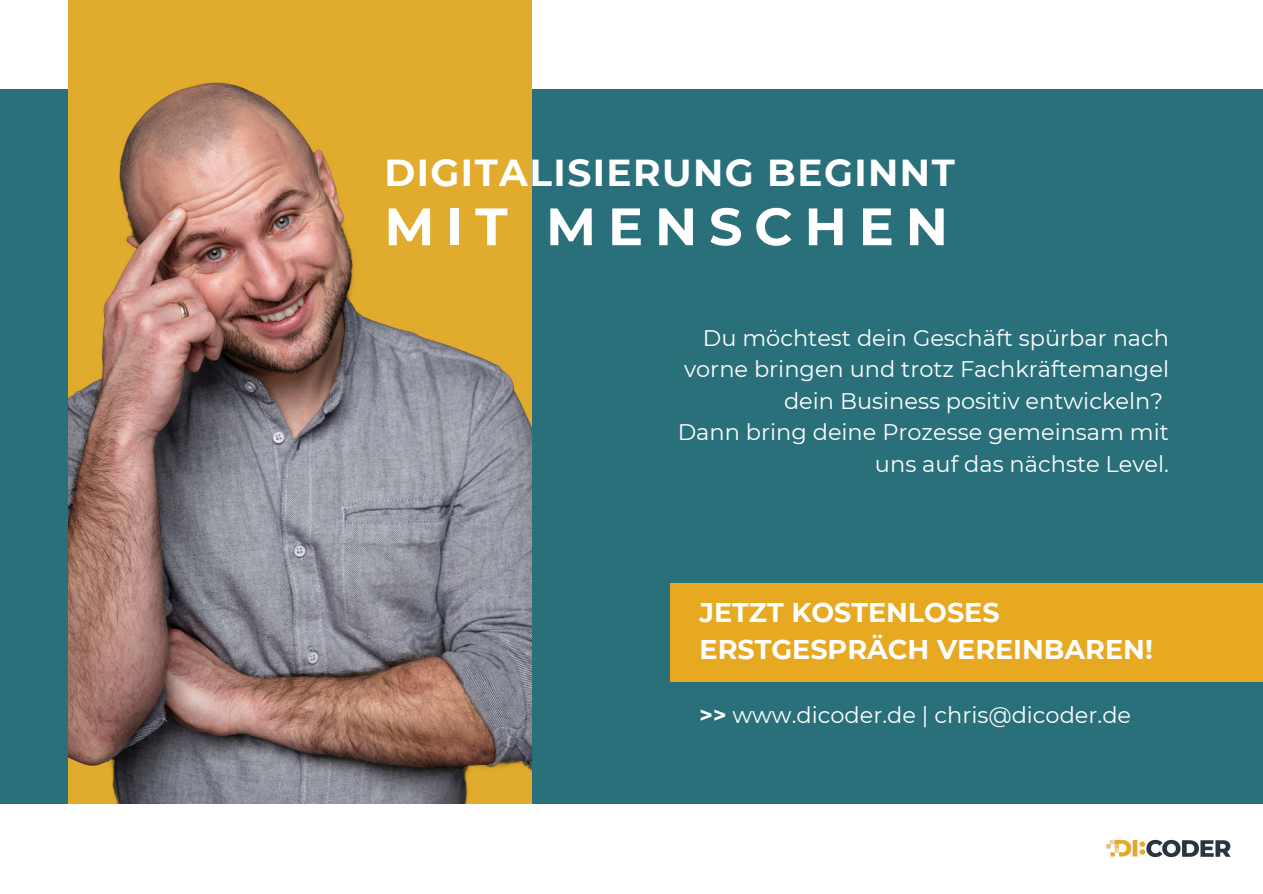
<style>
.page{position:relative;width:1263px;height:894px;background:#fff}
.page>*{position:absolute;margin:0;border:0;box-sizing:border-box;transform-origin:0 0}
.t1{font:700 52.5px "Montserrat";letter-spacing:.225em;color:#fff}
.t2{font:700 37.5px "Montserrat";letter-spacing:.04em;color:#fff}
.t3{font:700 27px "Montserrat";color:#fff}
.t4{font:22.5px/31.5px "Montserrat";color:#fff;text-align:right}
.s1{font-weight:700}
</style>
<div class="page">
<div style="left:0;top:89px;width:1263px;height:714px;background:#29707a"></div>
<img style="left:68px;top:0;width:464px;height:803px">
<img style="left:1106px;top:839px;width:125px;height:19px">
<div style="left:670px;top:583px;width:593px;height:98px;background:#e7a822"></div>
<p class="t2" style="left:384px;top:149px;width:572px">DIGITALISIERUNG BEGINNT</p>
<p class="t1" style="left:384px;top:194px;width:565px">MIT MENSCHEN</p>
<p class="t4" style="left:684px;top:322px;width:486px">Du möchtest dein Geschäft spürbar nach vorne bringen und trotz Fachkräftemangel dein Business positiv entwickeln?</p>
<p class="t4" style="left:678px;top:416px;width:493px">Dann bring deine Prozesse gemeinsam mit uns auf das nächste Level.</p>
<p class="t3" style="left:700px;top:596px;width:302px">JETZT KOSTENLOSES</p>
<p class="t3" style="left:700px;top:633px;width:455px">ERSTGESPRÄCH VEREINBAREN!</p>
<p class="t4" style="left:700px;top:699px;width:433px"><span class="s1">&gt;&gt;</span> www.dicoder.de | chris@dicoder.de</p>
</div>
